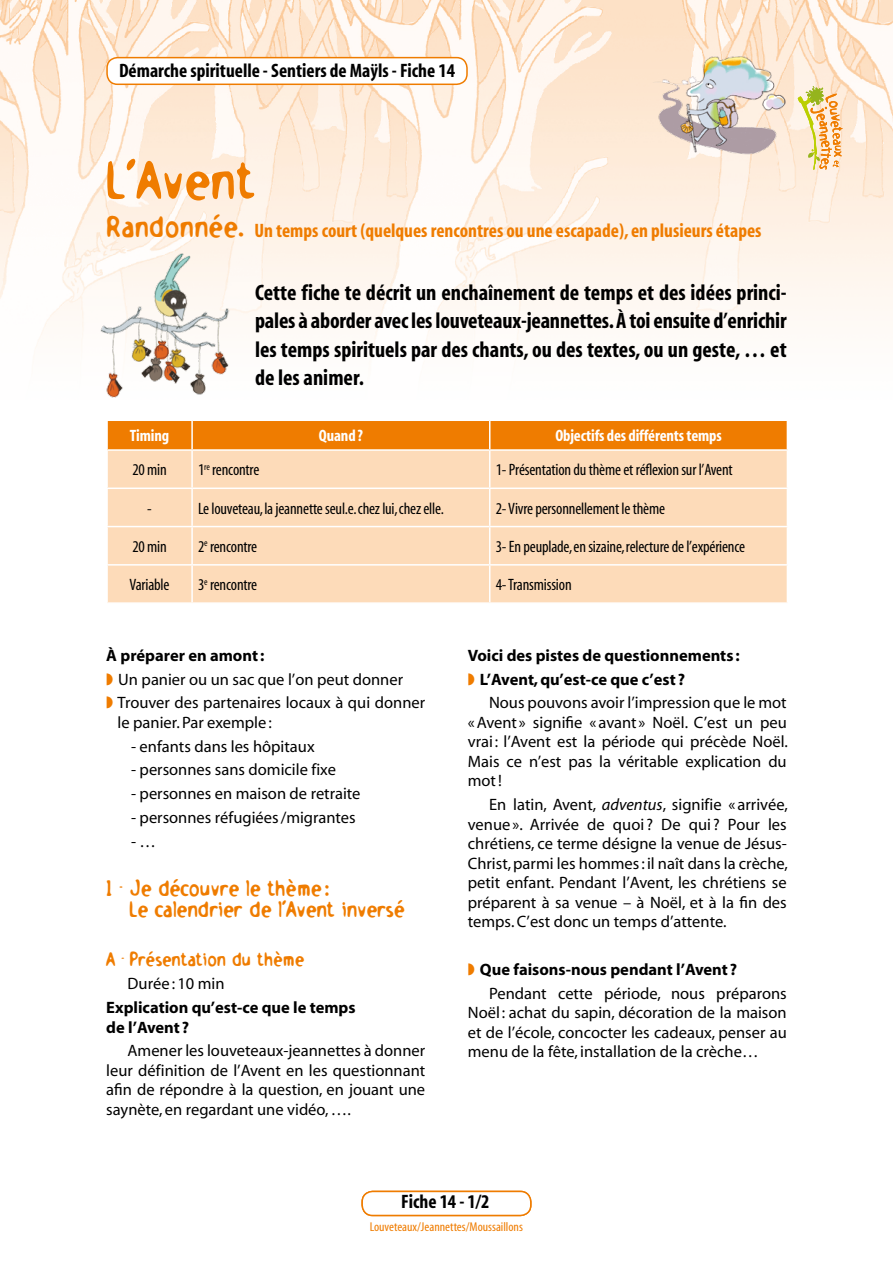
<style>
.page{position:relative;width:893px;height:1263px;background:#fff}
.page>*{position:absolute;margin:0;border:0;box-sizing:border-box;transform-origin:0 0}
.t1{font:700 54px "Holstein";letter-spacing:.02em;color:#ef7c00}
.t2{font:700 condensed 22.5px/28.5px "Myriad";color:#000;text-align:justify}
.t3{font:700 22.5px/21px "Holstein";letter-spacing:.01em;color:#ef7c00}
.t4{font:700 condensed 19.5px "Myriad";color:#ef7c00}
.t5{font:700 condensed 19.5px "Myriad";color:#000}
.t6{font:700 19.5px "Holstein";letter-spacing:.01em;color:#ef7c00}
.t7{font:16.5px/19.5px "Myriad";color:#000;text-align:justify}
.t8{font:condensed 16.5px "Myriad";letter-spacing:-.01em;color:#000}
.t9{font:700 16.5px/19.5px "Myriad";color:#000}
.t10{font:700 condensed 16.5px "Myriad";letter-spacing:-.01em;color:#fff}
.t11{font:condensed 12.9px "Myriad";color:#ef7c00;scale:1.05 1}
.s1{font-family:"Holstein";font-stretch:normal;font-size:30px}
.s2{font-weight:700}
.s3{color:#ef7c00}
.s4{font-style:italic}
</style>
<div class="page">
<img style="left:0;top:0;width:893px;height:352px">
<svg style="left:798px;top:86px;width:44px;height:84px;background:#f0d49d"></svg>
<img style="left:652px;top:51px;width:135px;height:104px">
<div style="left:107px;top:58px;width:360px;height:26px;background:#fff;border-radius:11px"></div>
<div style="left:106px;top:57px;width:362px;height:28px;border:2px solid #ef7c00;border-radius:11px"></div>
<div style="left:361px;top:1191px;width:170px;height:25px;border:2px solid #ef7c00;border-radius:10px"></div>
<div style="left:108px;top:451px;width:679px;height:151px;background:#fddbb9"></div>
<div style="left:107px;top:420px;width:680px;height:29px;background:#ef7c00"></div>
<hr style="left:191px;top:451px;width:2px;height:36px;background:#fff">
<hr style="left:489px;top:451px;width:1px;height:36px;background:#fff">
<hr style="left:106px;top:487px;width:86px;height:2px;background:#fff">
<hr style="left:192px;top:487px;width:298px;height:2px;background:#fff">
<hr style="left:191px;top:489px;width:2px;height:37px;background:#fff">
<hr style="left:490px;top:487px;width:298px;height:2px;background:#fff">
<hr style="left:489px;top:489px;width:1px;height:37px;background:#fff">
<hr style="left:106px;top:526px;width:86px;height:1px;background:#fff">
<hr style="left:192px;top:526px;width:298px;height:1px;background:#fff">
<hr style="left:191px;top:527px;width:2px;height:37px;background:#fff">
<hr style="left:490px;top:526px;width:298px;height:1px;background:#fff">
<hr style="left:489px;top:527px;width:1px;height:37px;background:#fff">
<hr style="left:106px;top:564px;width:86px;height:2px;background:#fff">
<hr style="left:192px;top:564px;width:298px;height:2px;background:#fff">
<hr style="left:191px;top:566px;width:2px;height:36px;background:#fff">
<hr style="left:490px;top:564px;width:298px;height:2px;background:#fff">
<hr style="left:489px;top:566px;width:1px;height:36px;background:#fff">
<img style="left:81px;top:253px;width:165px;height:145px">
<p class="t5" style="left:119px;top:61px;width:338px">Démarche spirituelle - Sentiers de Maÿls - Fiche 14</p>
<h1 class="t1" style="left:106px;top:146px;width:150px">L’Avent</h1>
<p class="t4" style="left:106px;top:220px;width:657px"><span class="s1">Randonnée.</span> Un temps court (quelques rencontres ou une escapade), en plusieurs étapes</p>
<h2 class="t2" style="left:255px;top:279px;width:533px">Cette fiche te décrit un enchaînement de temps et des idées princi&shy;pales à aborder avec les louveteaux-jeannettes. À toi ensuite d’enrichir les temps spirituels par des chants, ou des textes, ou un geste, … et de les animer.</h2>
<p class="t10" style="left:130px;top:427px;width:41px">Timing</p>
<p class="t10" style="left:319px;top:427px;width:46px">Quand?</p>
<p class="t10" style="left:555px;top:427px;width:168px">Objectifs des différents temps</p>
<p class="t8" style="left:132px;top:462px;width:36px">20 min</p>
<p class="t8" style="left:198px;top:462px;width:63px">1<sup>re</sup> rencontre</p>
<p class="t8" style="left:496px;top:462px;width:238px">1- Présentation du thème et réflexion sur l’Avent</p>
<p class="t8" style="left:147px;top:500px;width:6px">-</p>
<p class="t8" style="left:198px;top:500px;width:247px">Le louveteau, la jeannette seul.e. chez lui, chez elle.</p>
<p class="t8" style="left:496px;top:500px;width:171px">2- Vivre personnellement le thème</p>
<p class="t8" style="left:132px;top:538px;width:36px">20 min</p>
<p class="t8" style="left:198px;top:538px;width:61px">2<sup>e</sup> rencontre</p>
<p class="t8" style="left:496px;top:538px;width:251px">3- En peuplade, en sizaine, relecture de l’expérience</p>
<p class="t8" style="left:130px;top:576px;width:41px">Variable</p>
<p class="t8" style="left:198px;top:576px;width:61px">3<sup>e</sup> rencontre</p>
<p class="t8" style="left:496px;top:576px;width:77px">4- Transmission</p>
<p class="t7" style="left:106px;top:644px;width:320px;line-height:23.7px;text-align:left"><span class="s2">À préparer en amont:<br></span><span class="s3">◗</span> Un panier ou un sac que l’on peut donner<br><span class="s3">◗</span> Trouver des partenaires locaux à qui donner</p>
<p class="t7" style="left:118px;top:713px;width:156px">le panier. Par exemple:</p>
<p class="t7" style="left:131px;top:737px;width:185px">- enfants dans les hôpitaux</p>
<p class="t7" style="left:131px;top:761px;width:206px">- personnes sans domicile fixe</p>
<p class="t7" style="left:131px;top:785px;width:231px">- personnes en maison de retraite</p>
<p class="t7" style="left:131px;top:808px;width:226px">- personnes réfugiées/migrantes</p>
<p class="t7" style="left:131px;top:832px;width:27px">- …</p>
<h2 class="t3" style="left:130px;top:876px;width:277px;text-indent:-23px">1 - Je découvre le thème :<br>Le calendrier de l’Avent inversé</h2>
<p class="t6" style="left:106px;top:947px;width:199px">A - Présentation du thème</p>
<p class="t7" style="left:128px;top:975px;width:99px">Durée: 10 min</p>
<p class="t9" style="left:106px;top:998px;width:251px">Explication qu’est-ce que le temps de l’Avent ?</p>
<p class="t7" style="left:106px;top:1042px;width:320px;text-indent:21px">Amener les louveteaux-jeannettes à donner leur définition de l’Avent en les questionnant afin de répondre à la question, en jouant une saynète, en regardant une vidéo, ….</p>
<p class="t9" style="left:468px;top:644px;width:274px;line-height:23.7px">Voici des pistes de questionnements : <span class="s3">◗</span> L’Avent, qu’est-ce que c’est ?</p>
<p class="t7" style="left:468px;top:694px;width:322px;text-indent:21px">Nous pouvons avoir l’impression que le mot «Avent » signifie « avant » Noël. C’est un peu vrai : l’Avent est la période qui précède Noël.<br>Mais ce n’est pas la véritable explication du mot!</p>
<p class="t7" style="left:468px;top:796px;width:322px;text-indent:21px">En latin, Avent, <span class="s4">adventus</span>, signifie « arrivée, venue». Arrivée de quoi ? De qui ? Pour les chrétiens, ce terme désigne la venue de Jésus-Christ, parmi les hommes: il naît dans la crèche, petit enfant. Pendant l’Avent, les chrétiens se préparent à sa venue – à Noël, et à la fin des temps. C’est donc un temps d’attente.</p>
<p class="t7" style="left:489px;top:958px;width:299px;line-height:23.7px;text-indent:-21px"><span class="s3">◗</span> <span class="s2">Que faisons-nous pendant l’Avent ?<br></span>Pendant cette période, nous préparons</p>
<p class="t7" style="left:468px;top:1003px;width:320px">Noël : achat du sapin, décoration de la maison et de l’école, concocter les cadeaux, penser au menu de la fête, installation de la crèche…</p>
<p class="t5" style="left:401px;top:1192px;width:90px">Fiche 14 - 1/2</p>
<p class="t5" style="left:405px;top:1192px;width:81px">Fiche 14 - 1/</p>
<p class="t11" style="left:370px;top:1220px;width:147px">Louveteaux/Jeannettes/Moussaillons</p>
</div>
